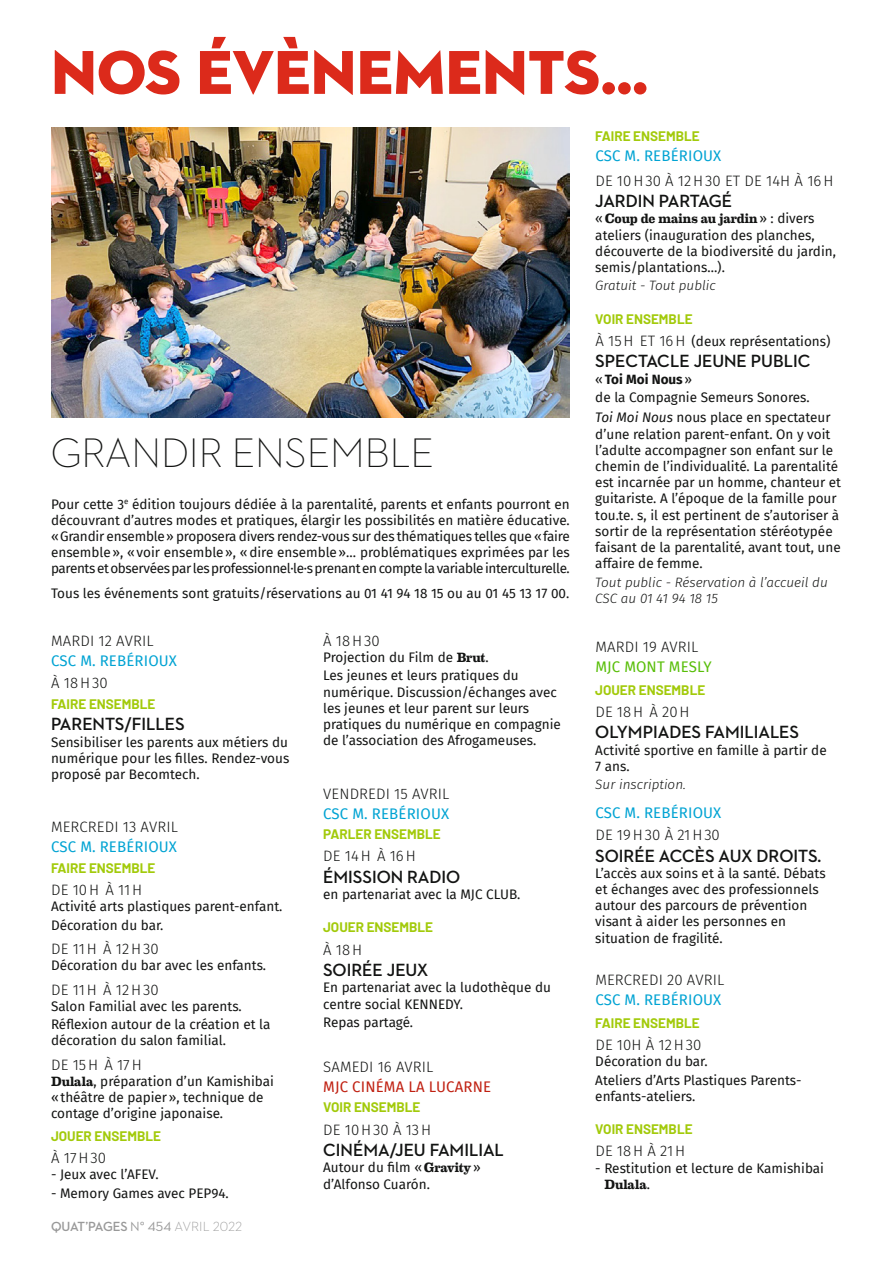
<style>
.page{position:relative;width:893px;height:1263px;background:#fff}
.page>*{position:absolute;margin:0;border:0;box-sizing:border-box;transform-origin:0 0}
.t1{font:63px "Neutraface 2 Disp PS Titling";color:#dc2a1b}
.t2{font:42px "Neutraface 2 Disp PS Light LF";color:#131413}
.t3{font:18px "Neutraface 2 Disp PS Bold LF";color:#131413}
.t4{font:300 15px "Fira Sans";letter-spacing:.01em;color:#131413}
.t5{font:15px "Fira Sans";letter-spacing:.01em;color:#00a3d3}
.t6{font:15px "Fira Sans";letter-spacing:.01em;color:#c02011}
.t7{font:15px "Fira Sans";letter-spacing:.01em;color:#58be08}
.t8{font:13.5px/16.2px "Fira Sans";color:#131413}
.t9{font:700 13.5px "Barlow";color:#a2ca0a}
.t10{font:italic 300 13.5px/16.2px "Fira Sans";color:#131413}
.t11{font:700 13.5px "Eames Century Modern";color:#131413}
.t12{font:13.5px "Neutraface 2 Disp PS Bold LF";letter-spacing:-.03em;color:#999}
.s1{font-family:"Eames Century Modern";font-weight:700}
.s2{font-family:"Neutraface 2 Text PS Book LF"}
.s3{font-family:"Neutraface 2 Text PS Light LF"}
.s4{font-family:"Fira Sans";font-weight:400}
.s5{font-weight:300;font-size:15px}
.s6{font-weight:700}
.s7{font-style:italic}
</style>
<div class="page">
<img style="left:51px;top:128px;width:519px;height:289px">
<h1 class="t1" style="left:51px;top:33px;width:599px">NOS ÉVÈNEMENTS…</h1>
<h2 class="t2" style="left:51px;top:430px;width:384px">GRANDIR ENSEMBLE</h2>
<p class="t8" style="left:51px;top:495px;width:520px;text-align:justify">Pour cette 3<sup>e</sup> édition toujours dédiée à la parentalité, parents et enfants pourront en découvrant d’autres modes et pratiques, élargir les possibilités en matière éducative. «Grandir ensemble» proposera divers rendez-vous sur des thématiques telles que «faire ensemble», «voir ensemble», «dire ensemble»… problématiques exprimées par les parents et observées par les professionnel·le·s prenant en compte la variable interculturelle.</p>
<p class="t8" style="left:51px;top:585px;width:520px">Tous les événements sont gratuits/réservations au 01 41 94 18 15 ou au 01 45 13 17 00.</p>
<p class="t4" style="left:51px;top:630px;width:104px">MARDI 12 AVRIL</p>
<p class="t5" style="left:51px;top:649px;width:127px">CSC M. REBÉRIOUX</p>
<p class="t4" style="left:51px;top:672px;width:58px">À 18H30</p>
<p class="t9" style="left:51px;top:694px;width:106px">FAIRE ENSEMBLE</p>
<h3 class="t3" style="left:51px;top:714px;width:135px">PARENTS/FILLES</h3>
<p class="t8" style="left:51px;top:733px;width:240px;text-align:justify">Sensibiliser les parents aux métiers du numérique pour les filles. Rendez-vous proposé par Becomtech.</p>
<p class="t4" style="left:51px;top:816px;width:128px">MERCREDI 13 AVRIL</p>
<p class="t5" style="left:51px;top:836px;width:127px">CSC M. REBÉRIOUX</p>
<p class="t9" style="left:51px;top:858px;width:106px">FAIRE ENSEMBLE</p>
<p class="t4" style="left:51px;top:879px;width:93px">DE 10H À 11H</p>
<p class="t8" style="left:51px;top:897px;width:233px;line-height:18.3px">Activité arts plastiques parent-enfant.<br>Décoration du bar.</p>
<p class="t4" style="left:51px;top:938px;width:109px">DE 11H À 12H30</p>
<p class="t8" style="left:51px;top:957px;width:217px">Décoration du bar avec les enfants.</p>
<p class="t4" style="left:51px;top:979px;width:109px">DE 11H À 12H30</p>
<p class="t8" style="left:51px;top:996px;width:221px;line-height:18.3px">Salon Familial avec les parents.<br>Réflexion autour de la création et la</p>
<p class="t8" style="left:51px;top:1032px;width:176px">décoration du salon familial.</p>
<p class="t4" style="left:51px;top:1054px;width:92px">DE 15H À 17H</p>
<p class="t8" style="left:51px;top:1073px;width:224px"><span class="s1">Dulala</span>, préparation d’un Kamishibai «théâtre de papier», technique de contage d’origine japonaise.</p>
<p class="t9" style="left:51px;top:1126px;width:111px">JOUER ENSEMBLE</p>
<p class="t4" style="left:51px;top:1147px;width:56px">À 17H30</p>
<p class="t8" style="left:51px;top:1166px;width:109px">- Jeux avec l’AFEV.</p>
<p class="t8" style="left:51px;top:1184px;width:179px">- Memory Games avec PEP94.</p>
<p class="t4" style="left:323px;top:630px;width:58px">À 18H30</p>
<p class="t8" style="left:323px;top:648px;width:197px;line-height:18.3px">Projection du Film de <span class="s1">Brut</span>.<br>Les jeunes et leurs pratiques du</p>
<p class="t8" style="left:323px;top:683px;width:239px">numérique. Discussion/échanges avec les jeunes et leur parent sur leurs pratiques du numérique en compagnie de l’association des Afrogameuses.</p>
<p class="t4" style="left:323px;top:783px;width:128px">VENDREDI 15 AVRIL</p>
<p class="t5" style="left:323px;top:802px;width:127px">CSC M. REBÉRIOUX</p>
<p class="t9" style="left:323px;top:824px;width:119px">PARLER ENSEMBLE</p>
<p class="t4" style="left:323px;top:845px;width:94px">DE 14H À 16H</p>
<h3 class="t3" style="left:323px;top:867px;width:139px">ÉMISSION RADIO</h3>
<p class="t8" style="left:323px;top:886px;width:199px">en partenariat avec la MJC CLUB.</p>
<p class="t9" style="left:323px;top:917px;width:111px">JOUER ENSEMBLE</p>
<p class="t4" style="left:323px;top:939px;width:40px">À 18H</p>
<h3 class="t3" style="left:323px;top:960px;width:107px">SOIRÉE JEUX</h3>
<p class="t8" style="left:323px;top:979px;width:229px">En partenariat avec la ludothèque du centre social KENNEDY.</p>
<p class="t8" style="left:323px;top:1014px;width:91px">Repas partagé.</p>
<p class="t4" style="left:323px;top:1056px;width:112px">SAMEDI 16 AVRIL</p>
<p class="t6" style="left:323px;top:1075px;width:169px">MJC CINÉMA LA LUCARNE</p>
<p class="t9" style="left:323px;top:1097px;width:99px">VOIR ENSEMBLE</p>
<p class="t4" style="left:323px;top:1119px;width:109px">DE 10H30 À 13H</p>
<h3 class="t3" style="left:323px;top:1140px;width:182px">CINÉMA/JEU FAMILIAL</h3>
<p class="t8" style="left:323px;top:1159px;width:159px">Autour du film «<span class="s1">Gravity</span>» d’Alfonso Cuarón.</p>
<p class="t12" style="left:51px;top:1219px;width:193px">QUAT’PAGES <span class="s2">N° 454</span> <span class="s3">AVRIL 2022</span></p>
<p class="t9" style="left:595px;top:126px;width:106px">FAIRE ENSEMBLE</p>
<p class="t5" style="left:595px;top:145px;width:127px">CSC M. REBÉRIOUX</p>
<p class="t4" style="left:595px;top:170px;width:240px">DE 10H30 À 12H30 ET DE 14H À 16H</p>
<h3 class="t3" style="left:595px;top:191px;width:138px">JARDIN PARTAGÉ</h3>
<p class="t11" style="left:595px;top:209px;width:221px"><span class="s4">«</span>Coup de mains au jardin<span class="s4">» : divers</span></p>
<p class="t8" style="left:595px;top:226px;width:242px">ateliers (inauguration des planches, découverte de la biodiversité du jardin, semis/plantations…).</p>
<p class="t10" style="left:595px;top:277px;width:122px">Gratuit - Tout public</p>
<p class="t9" style="left:595px;top:309px;width:99px">VOIR ENSEMBLE</p>
<p class="t8" style="left:595px;top:333px;width:237px"><span class="s5">À 15H ET 16H</span> (deux représentations)</p>
<h3 class="t3" style="left:595px;top:351px;width:217px">SPECTACLE JEUNE PUBLIC</h3>
<p class="t8" style="left:595px;top:369px;width:216px;line-height:18.3px">«<span class="s6">Toi Moi Nous</span>»<br>de la Compagnie Semeurs Sonores.</p>
<p class="t8" style="left:595px;top:409px;width:247px"><span class="s7">Toi Moi Nous</span> nous place en spectateur d’une relation parent-enfant. On y voit l’adulte accompagner son enfant sur le chemin de l’individualité. La parentalité est incarnée par un homme, chanteur et guitariste. A l’époque de la famille pour tou.te. s, il est pertinent de s’autoriser à sortir de la représentation stéréotypée faisant de la parentalité, avant tout, une affaire de femme.</p>
<p class="t10" style="left:595px;top:574px;width:234px">Tout public - Réservation à l’accueil du<br>CSC au 01 41 94 18 15</p>
<p class="t4" style="left:595px;top:636px;width:105px">MARDI 19 AVRIL</p>
<p class="t7" style="left:595px;top:655px;width:118px">MJC MONT MESLY</p>
<p class="t9" style="left:595px;top:680px;width:111px">JOUER ENSEMBLE</p>
<p class="t4" style="left:595px;top:701px;width:96px">DE 18H À 20H</p>
<h3 class="t3" style="left:595px;top:722px;width:205px">OLYMPIADES FAMILIALES</h3>
<p class="t8" style="left:595px;top:741px;width:233px">Activité sportive en famille à partir de<br>7 ans.</p>
<p class="t10" style="left:595px;top:776px;width:92px">Sur inscription.</p>
<p class="t5" style="left:595px;top:801px;width:127px">CSC M. REBÉRIOUX</p>
<p class="t4" style="left:595px;top:824px;width:126px">DE 19H30 À 21H30</p>
<h3 class="t3" style="left:595px;top:845px;width:228px">SOIRÉE ACCÈS AUX DROITS.</h3>
<p class="t8" style="left:595px;top:865px;width:232px">L’accès aux soins et à la santé. Débats et échanges avec des professionnels autour des parcours de prévention visant à aider les personnes en situation de fragilité.</p>
<p class="t4" style="left:595px;top:969px;width:130px">MERCREDI 20 AVRIL</p>
<p class="t5" style="left:595px;top:989px;width:127px">CSC M. REBÉRIOUX</p>
<p class="t9" style="left:595px;top:1013px;width:106px">FAIRE ENSEMBLE</p>
<p class="t4" style="left:595px;top:1034px;width:108px">DE 10H À 12H30</p>
<p class="t8" style="left:595px;top:1052px;width:208px;line-height:18.3px">Décoration du bar.<br>Ateliers d’Arts Plastiques Parents-</p>
<p class="t8" style="left:595px;top:1088px;width:102px">enfants-ateliers.</p>
<p class="t9" style="left:595px;top:1119px;width:99px">VOIR ENSEMBLE</p>
<p class="t4" style="left:595px;top:1140px;width:91px">DE 18H À 21H</p>
<p class="t8" style="left:595px;top:1159px;width:230px">- Restitution et lecture de Kamishibai</p>
<p class="t11" style="left:604px;top:1174px;width:47px">Dulala<span class="s4">.</span></p>
</div>
